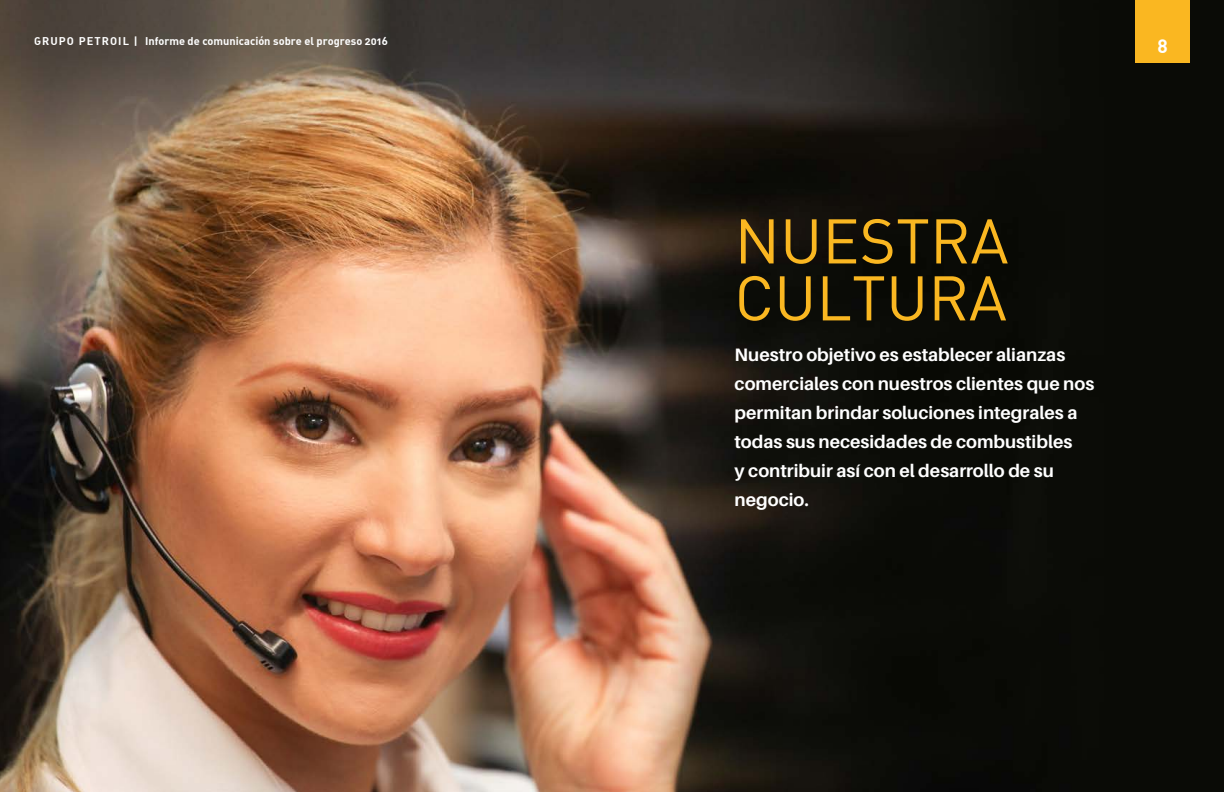
<style>
.page{position:relative;width:1224px;height:792px;background:#fff}
.page>*{position:absolute;margin:0;border:0;box-sizing:border-box;transform-origin:0 0}
.t1{font:62px/57px "DIN";color:#fab721}
.t2{font:19px "DIN Bold";color:#fff}
.t3{font:700 18px/29px "Aileron";color:#fff}
.t4{font:11px "DIN Bold Alternate";color:#fff}
</style>
<div class="page">
<img style="left:0;top:0;width:1224px;height:792px">
<div style="left:1135px;top:0;width:55px;height:63px;background:#fab721"></div>
<p class="t4" style="left:34px;top:34px;width:355px">GRUPO PETROIL | Informe de comunicación sobre el progreso 2016</p>
<p class="t2" style="left:1157px;top:34px;width:12px">8</p>
<h1 class="t1" style="left:735px;top:211px;width:275px">NUESTRA<br>CULTURA</h1>
<p class="t3" style="left:735px;top:340px;width:361px">Nuestro objetivo es establecer alianzas comerciales con nuestros clientes que nos permitan brindar soluciones integrales a todas sus necesidades de combustibles<br>y contribuir así con el desarrollo de su negocio.</p>
</div>
